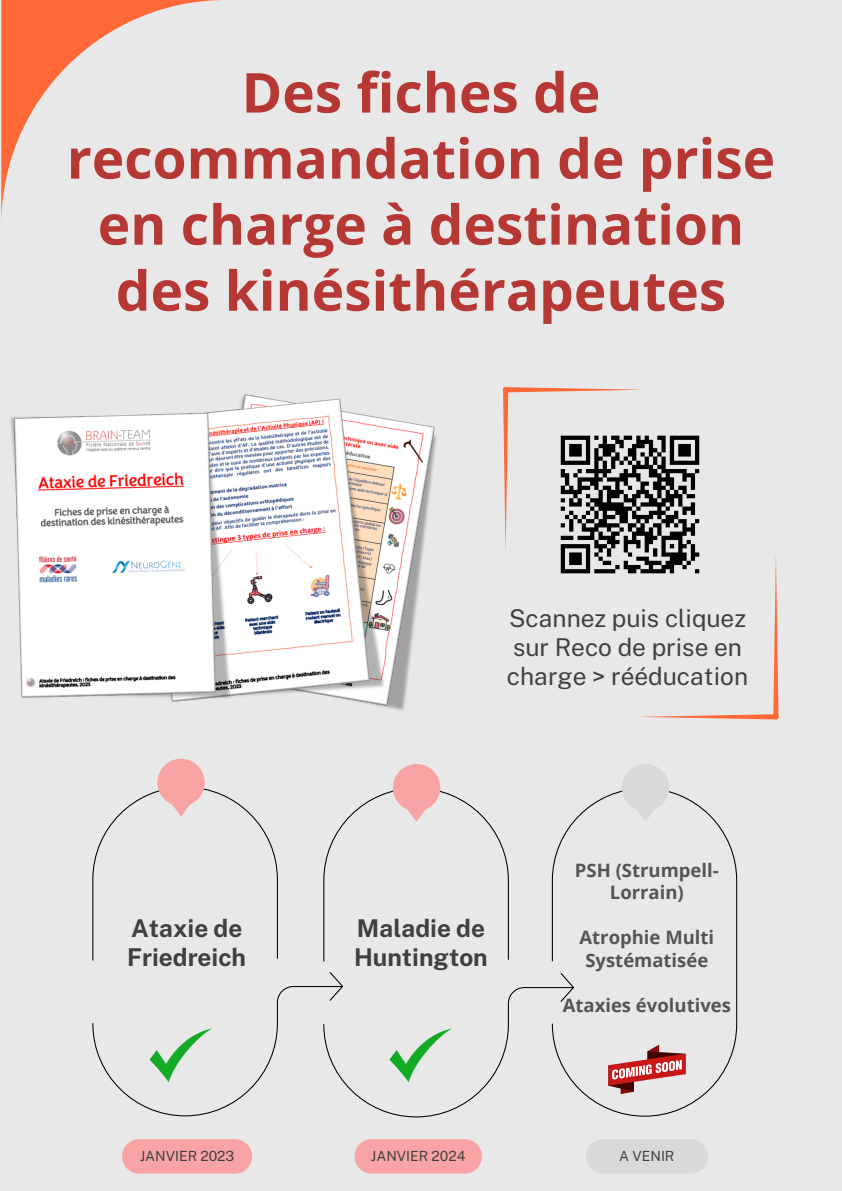
<style>
.page{position:relative;width:842px;height:1191px;background:#fff}
.page>*{position:absolute;margin:0;border:0;box-sizing:border-box;transform-origin:0 0}
.t1{font:700 55px/66px "Open Sans";color:#b63834;text-align:center}
.t2{font:24.5px/29.2px "Public Sans";color:#404040}
.t3{font:700 24.5px/29.2px "Public Sans";color:#404040}
.t4{font:700 18.5px/22.5px "Open Sans";color:#555;text-align:center}
.t5{font:14px "Public Sans";color:#404040}
</style>
<div class="page">
<div style="left:0;top:0;width:842px;height:1190px;background:#e8e8e8"></div>
<svg style="left:1px;top:0;width:219px;height:219px"></svg>
<img style="left:10px;top:394px;width:427px;height:317px">
<svg style="left:552px;top:790px;width:185px;height:326px"></svg>
<div style="left:622px;top:763px;width:47px;height:48px;background:#d9d9d9;border-radius:50%"></div>
<div style="left:393px;top:763px;width:47px;height:48px;background:#f8a4a4;border-radius:50%"></div>
<svg style="left:323px;top:787px;width:186px;height:174px"></svg>
<svg style="left:634px;top:808px;width:23px;height:13px"></svg>
<div style="left:122px;top:1138px;width:130px;height:35px;background:#f8a4a4;border-radius:17px"></div>
<div style="left:355px;top:1138px;width:127px;height:35px;background:#f8a4a4;border-radius:17px"></div>
<div style="left:586px;top:1138px;width:122px;height:35px;background:#d9d9d9;border-radius:17px"></div>
<div style="left:157px;top:758px;width:48px;height:48px;background:#f8a4a4;border-radius:50%"></div>
<svg style="left:92px;top:786px;width:186px;height:174px"></svg>
<svg style="left:92px;top:971px;width:482px;height:146px"></svg>
<svg style="left:608px;top:1044px;width:77px;height:49px"></svg>
<img style="left:560px;top:435px;width:140px;height:139px">
<svg style="left:503px;top:387px;width:141px;height:5px"></svg>
<svg style="left:503px;top:387px;width:5px;height:165px"></svg>
<svg style="left:637px;top:714px;width:142px;height:5px"></svg>
<svg style="left:773px;top:555px;width:5px;height:165px"></svg>
<p class="t1" style="left:67px;top:58px;width:710px">Des fiches de recommandation de prise en charge à destination des kinésithérapeutes</p>
<p class="t2" style="left:507px;top:603px;width:243px">Scannez puis cliquez sur Reco de prise en charge &gt; rééducation</p>
<h3 class="t3" style="left:127px;top:913px;width:121px">Ataxie de<br>Friedreich</h3>
<p class="t3" style="left:354px;top:913px;width:135px">Maladie de<br>Huntington</p>
<h2 class="t4" style="left:575px;top:858px;width:145px">PSH (Strumpell-<br>Lorrain)</h2>
<p class="t4" style="left:579px;top:925px;width:136px">Atrophie Multi<br>Systématisée</p>
<p class="t4" style="left:563px;top:993px;width:170px">Ataxies évolutives</p>
<p class="t5" style="left:140px;top:1147px;width:96px">JANVIER 2023</p>
<p class="t5" style="left:371px;top:1147px;width:96px">JANVIER 2024</p>
<p class="t5" style="left:619px;top:1147px;width:57px">A VENIR</p>
</div>
